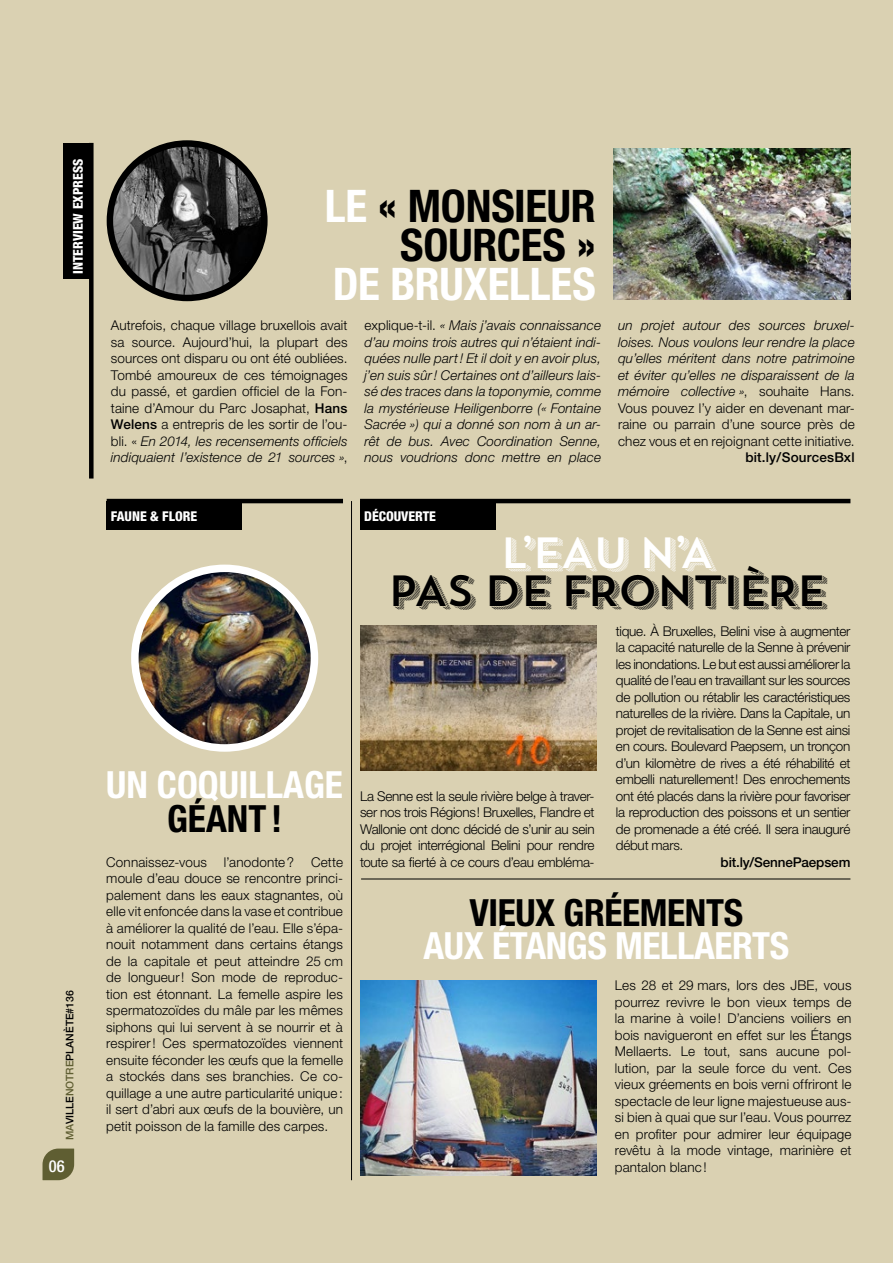
<style>
.page{position:relative;width:893px;height:1263px;background:#dad1b2}
.page>*{position:absolute;margin:0;border:0;box-sizing:border-box;transform-origin:0 0}
.t1{font:700 condensed 45px/39px "Helvetica Neue";letter-spacing:-.005em;color:#000;text-align:right}
.t2{font:700 condensed 45px "Helvetica Neue";color:#fff}
.t3{font:43.5px "Trend Sans Four";letter-spacing:-.11em;color:#000}
.t4{font:43.5px "Trend Sans Four";color:#fff}
.t5{font:700 condensed 37.5px "Helvetica Neue";letter-spacing:-.01em;color:#fff}
.t6{font:700 condensed 37.5px "Helvetica Neue";letter-spacing:-.01em;color:#000}
.t7{font:500 condensed 16.5px "Helvetica Neue";color:#fff}
.t8{font:300 13.5px/16.5px "Helvetica Neue";letter-spacing:.01em;color:#000;text-align:justify}
.t9{font:300 13.5px/16.5px "Helvetica Neue LT Std";letter-spacing:-.02em;color:#000;text-align:justify}
.t10{font:italic 300 13.5px/16.5px "Helvetica Neue";letter-spacing:.01em;color:#000;text-align:justify}
.t11{font:800 condensed 13.5px "Helvetica Neue";color:#fff}
.t12{font:500 13.5px "Helvetica Neue LT Std";letter-spacing:-.01em;color:#000}
.t13{font:500 13.5px "Helvetica Neue";letter-spacing:.015em;color:#000}
.t14{font:500 10.5px "Helvetica Neue";color:#000}
.s1{color:#5f5e32}
.s2{color:#fff}
.s3{font-weight:500}
.s4{font-style:italic}
.s5{font-style:normal}
</style>
<div class="page">
<div style="left:360px;top:501px;width:135px;height:28px;background:#000"></div>
<hr style="left:360px;top:499px;width:490px;height:4px;background:#000">
<hr style="left:351px;top:501px;width:1px;height:679px;background:#000">
<div style="left:63px;top:143px;width:28px;height:135px;background:#000"></div>
<div style="left:89px;top:143px;width:5px;height:335px;background:#000"></div>
<hr style="left:107px;top:499px;width:236px;height:4px;background:#000">
<svg style="left:43px;top:1148px;width:31px;height:32px"></svg>
<hr style="left:361px;top:879px;width:489px;height:1px;background:#000">
<img style="left:110px;top:144px;width:154px;height:154px;border-radius:77px">
<div style="left:107px;top:140px;width:161px;height:161px;border:6px solid #000;border-radius:50%"></div>
<img style="left:614px;top:149px;width:236px;height:151px">
<div style="left:107px;top:501px;width:135px;height:28px;background:#000"></div>
<img style="left:360px;top:626px;width:237px;height:144px">
<img style="left:360px;top:981px;width:237px;height:195px">
<img style="left:135px;top:568px;width:179px;height:179px">
<div style="left:131px;top:565px;width:187px;height:187px;border:8px solid #fff;border-radius:50%"></div>
<p class="t11" style="left:70px;top:274px;width:117px;rotate:-90deg">INTERVIEW EXPRESS</p>
<p class="t14" style="left:63px;top:1140px;width:151px;rotate:-90deg"><span class="s1">MA</span>VILLE<span class="s1">NOTRE</span>PLANÈTE#136</p>
<p class="t7" style="left:49px;top:1156px;width:17px">06</p>
<h1 class="t1" style="left:325px;top:186px;width:273px"><span class="s2">LE</span> « MONSIEUR<br>SOURCES »</h1>
<h1 class="t2" style="left:333px;top:256px;width:265px">DE BRUXELLES</h1>
<p class="t8" style="left:111px;top:317px;width:238px">Autrefois, chaque village bruxellois avait sa source. Aujourd’hui, la plupart des sources ont disparu ou ont été oubliées.<br>Tombé amoureux de ces témoignages du passé, et gardien officiel de la Fon&shy;taine d’Amour du Parc Josaphat, <span class="s3">Hans Welens</span> a entrepris de les sortir de l’ou&shy;bli. « <span class="s4">En 2014, les recensements officiels indiquaient l’existence de 21 sources »</span>,</p>
<p class="t10" style="left:364px;top:317px;width:238px"><span class="s5">explique-t-il.</span> « Mais j’avais connaissance d’au moins trois autres qui n’étaient indi&shy;quées nulle part! Et il doit y en avoir plus, j’en suis sûr! Certaines ont d’ailleurs lais&shy;sé des traces dans la toponymie, comme la mystérieuse Heiligenborre (« Fontaine Sacrée ») qui a donné son nom à un ar&shy;rêt de bus. Avec Coordination Senne, nous voudrions donc mettre en place</p>
<p class="t10" style="left:618px;top:317px;width:238px">un projet autour des sources bruxel&shy;loises. Nous voulons leur rendre la place qu’elles méritent dans notre patrimoine et éviter qu’elles ne disparaissent de la mémoire collective »<span class="s5">, souhaite Hans.<br>Vous pouvez l’y aider en devenant mar&shy;raine ou parrain d’une source près de chez vous et en rejoignant cette initiative.</span></p>
<p class="t13" style="left:745px;top:449px;width:111px">bit.ly/SourcesBxl</p>
<p class="t11" style="left:111px;top:507px;width:88px">FAUNE &amp; FLORE</p>
<h3 class="t5" style="left:106px;top:762px;width:238px">UN COQUILLAGE</h3>
<h3 class="t6" style="left:167px;top:796px;width:117px">GÉANT !</h3>
<p class="t8" style="left:106px;top:853px;width:102px">Connaissez-vous</p>
<p class="t8" style="left:224px;top:853px;width:72px">l’anodonte?</p>
<p class="t8" style="left:106px;top:853px;width:238px;text-indent:205px">Cette moule d’eau douce se rencontre princi&shy;palement dans les eaux stagnantes, où elle vit enfoncée dans la vase et contribue à améliorer la qualité de l’eau. Elle s’épa&shy;nouit notamment dans certains étangs de la capitale et peut atteindre 25 cm de longueur! Son mode de reproduc&shy;tion est étonnant. La femelle aspire les spermatozoïdes du mâle par les mêmes siphons qui lui servent à se nourrir et à respirer! Ces spermatozoïdes viennent ensuite féconder les œufs que la femelle a stockés dans ses branchies. Ce co&shy;quillage a une autre particularité unique: il sert d’abri aux œufs de la bouvière, un petit poisson de la famille des carpes.</p>
<p class="t11" style="left:364px;top:507px;width:73px">DÉCOUVERTE</p>
<h2 class="t4" style="left:499px;top:525px;width:218px">L’EAU N’A</h2>
<h2 class="t3" style="left:386px;top:562px;width:444px">PAS DE FRONTIÈRE</h2>
<p class="t9" style="left:360px;top:787px;width:236px">La Senne est la seule rivière belge à traver&shy;ser nos trois Régions! Bruxelles, Flandre et Wallonie ont donc décidé de s’unir au sein du projet interrégional Belini pour rendre toute sa fierté à ce cours d’eau embléma-</p>
<p class="t9" style="left:616px;top:622px;width:236px">tique. À Bruxelles, Belini vise à augmenter la capacité naturelle de la Senne à prévenir les inondations. Le but est aussi améliorer la qualité de l’eau en travaillant sur les sources de pollution ou rétablir les caractéristiques naturelles de la rivière. Dans la Capitale, un projet de revitalisation de la Senne est ainsi en cours. Boulevard Paepsem, un tronçon d’un kilomètre de rives a été réhabilité et embelli naturellement! Des enrochements ont été placés dans la rivière pour favoriser la reproduction des poissons et un sentier de promenade a été créé. Il sera inauguré début mars.</p>
<p class="t12" style="left:721px;top:854px;width:131px">bit.ly/SennePaepsem</p>
<h3 class="t6" style="left:469px;top:890px;width:275px">VIEUX GRÉEMENTS</h3>
<h3 class="t5" style="left:423px;top:923px;width:367px">AUX ÉTANGS MELLAERTS</h3>
<p class="t8" style="left:615px;top:977px;width:238px">Les 28 et 29 mars, lors des JBE, vous pourrez revivre le bon vieux temps de la marine à voile! D’anciens voiliers en bois navigueront en effet sur les Étangs Mellaerts. Le tout, sans aucune pol&shy;lution, par la seule force du vent. Ces vieux gréements en bois verni offriront le spectacle de leur ligne majestueuse aus&shy;si bien à quai que sur l’eau. Vous pourrez en profiter pour admirer leur équipage revêtu à la mode vintage, marinière et pantalon blanc!</p>
</div>
